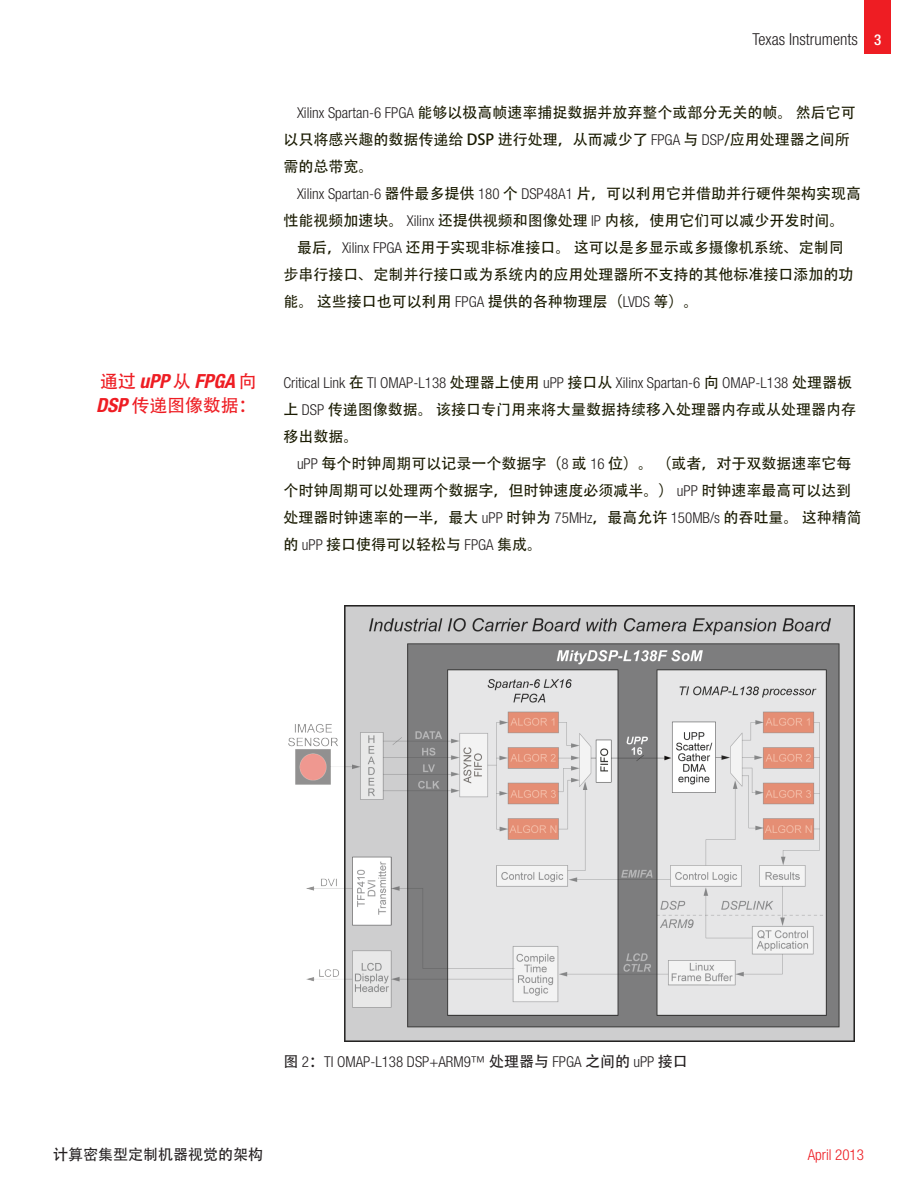
<style>
.page{position:relative;width:918px;height:1188px;background:#fff}
.page>*{position:absolute;margin:0;border:0;box-sizing:border-box;transform-origin:0 0}
.t1{font:italic 700 condensed 19.5px "Helvetica Neue LT Std";letter-spacing:-.01em;color:#ee1d23}
.t2{font:18px "Adobe Heiti Std";letter-spacing:-.01em;color:#ee1d23}
.t3{font:300 condensed 16.5px "Helvetica Neue LT Std";color:#231f20}
.t4{font:15px/27px "Adobe Heiti Std";color:#191a00}
.t5{font:300 condensed 15px "Helvetica Neue LT Std";color:#231f20}
.t6{font:15px "Adobe Heiti Std";color:#231f20}
.t7{font:300 condensed 15px "Helvetica Neue LT Std";color:#ee1d23}
.s1{font-weight:500;font-size:15px;color:#fff}
.s2{font-family:"Adobe Heiti Std";font-weight:400;font-style:normal;font-stretch:normal;font-size:18px}
.s3{font-family:"Helvetica Neue LT Std";font-weight:700;font-style:italic;font-stretch:condensed;font-size:19.5px}
.s4{font-family:"Helvetica Neue LT Std";font-weight:300;font-stretch:condensed;color:#231f20}
.s5{font-family:"Adobe Heiti Std";font-weight:400;font-stretch:normal;color:#191a00}
.s6{font-family:"Adobe Heiti Std";font-weight:400;font-stretch:normal}
</style>
<div class="page">
<div style="left:864px;top:0;width:27px;height:54px;background:#ee1d23"></div>
<img style="left:288px;top:606px;width:567px;height:435px">
<p class="t3" style="left:753px;top:29px;width:130px">Texas Instruments <span class="s1">3</span></p>
<h1 class="t1" style="left:100px;top:369px;width:158px"><span class="s2">通过</span> uPP <span class="s2">从</span> FPGA <span class="s2">向</span></h1>
<p class="t2" style="left:96px;top:394px;width:162px"><span class="s3">DSP</span> 传递图像数据：</p>
<p class="t4" style="left:284px;top:100px;width:574px;text-indent:14px"><span class="s4">Xilinx Spartan-6 FPGA</span> 能够以极高帧速率捕捉数据并放弃整个或部分无关的帧。 然后它可以只将感兴趣的数据传递给 DSP 进行处理，从而减少了 <span class="s4">FPGA</span> 与 <span class="s4">DSP</span>/应用处理器之间所需的总带宽。</p>
<p class="t4" style="left:284px;top:181px;width:579px;text-indent:14px"><span class="s4">Xilinx Spartan-6</span> 器件最多提供 <span class="s4">180</span> 个 <span class="s4">DSP48A1</span> 片，可以利用它并借助并行硬件架构实现高性能视频加速块。 <span class="s4">Xilinx</span> 还提供视频和图像处理 <span class="s4">IP</span> 内核，使用它们可以减少开发时间。</p>
<p class="t4" style="left:284px;top:235px;width:571px;text-indent:14px">最后，<span class="s4">Xilinx FPGA</span> 还用于实现非标准接口。 这可以是多显示或多摄像机系统、定制同步串行接口、定制并行接口或为系统内的应用处理器所不支持的其他标准接口添加的功能。 这些接口也可以利用 <span class="s4">FPGA</span> 提供的各种物理层（<span class="s4">LVDS</span> 等）。</p>
<p class="t5" style="left:284px;top:374px;width:570px">Critical Link <span class="s5">在</span> TI OMAP-L138 <span class="s5">处理器上使用</span> uPP <span class="s5">接口从</span> Xilinx Spartan-6 <span class="s5">向</span> OMAP-L138 <span class="s5">处理器板</span></p>
<p class="t4" style="left:284px;top:397px;width:574px">上 <span class="s4">DSP</span> 传递图像数据。 该接口专门用来将大量数据持续移入处理器内存或从处理器内存移出数据。</p>
<p class="t4" style="left:284px;top:451px;width:580px;text-indent:14px"><span class="s4">uPP</span> 每个时钟周期可以记录一个数据字（<span class="s4">8</span> 或 <span class="s4">16</span> 位）。 （或者，对于双数据速率它每个时钟周期可以处理两个数据字，但时钟速度必须减半。） <span class="s4">uPP</span> 时钟速率最高可以达到处理器时钟速率的一半，最大 <span class="s4">uPP</span> 时钟为 <span class="s4">75MHz</span>，最高允许 <span class="s4">150MB/s</span> 的吞吐量。 这种精简的 <span class="s4">uPP</span> 接口使得可以轻松与 <span class="s4">FPGA</span> 集成。</p>
<p class="t5" style="left:284px;top:1053px;width:406px"><span class="s6">图</span> 2<span class="s6">：</span>TI OMAP-L138 DSP+ARM9™ <span class="s6">处理器与</span> FPGA <span class="s6">之间的</span> uPP <span class="s6">接口</span></p>
<p class="t6" style="left:53px;top:1145px;width:211px">计算密集型定制机器视觉的架构</p>
<p class="t7" style="left:808px;top:1146px;width:58px">April 2013</p>
</div>
